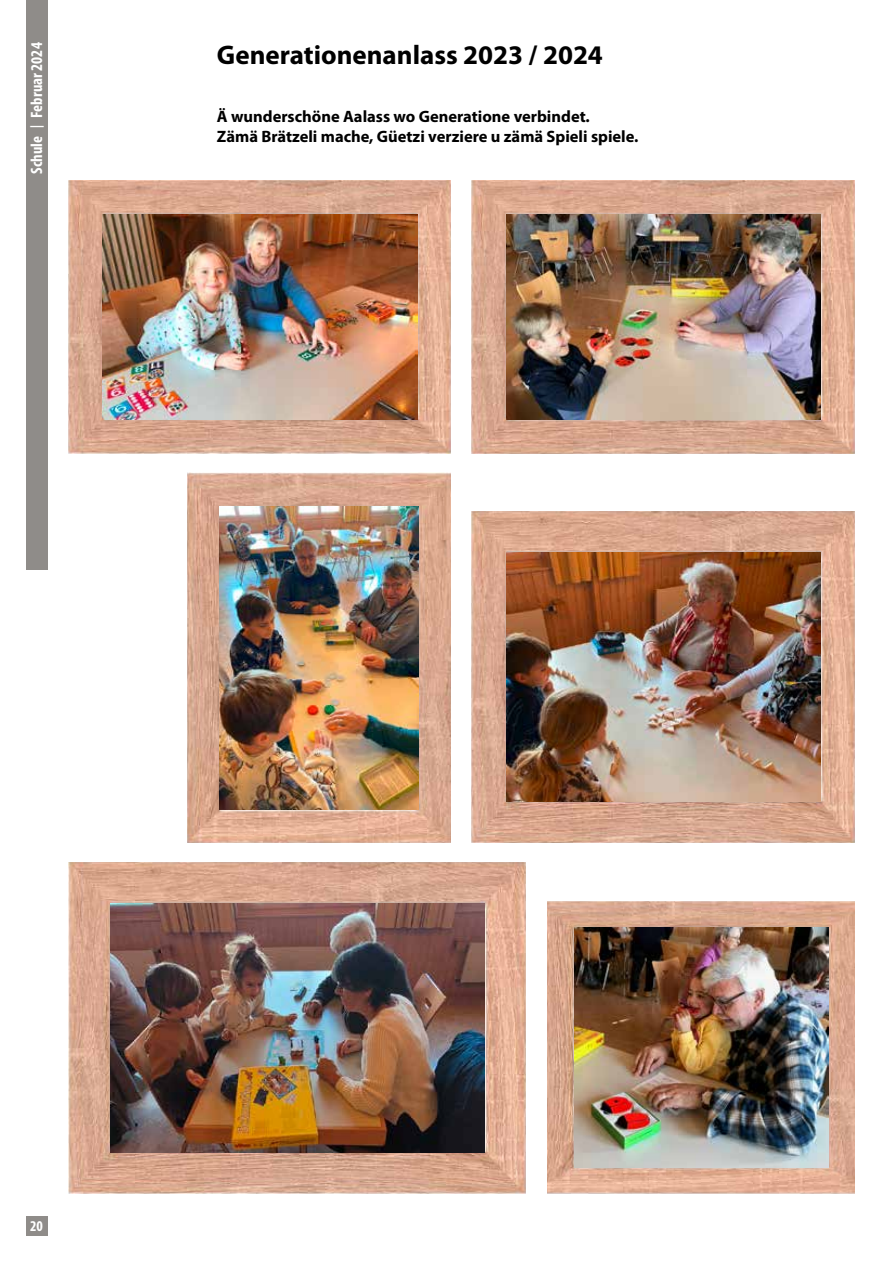
<style>
.page{position:relative;width:893px;height:1263px;background:#fff}
.page>*{position:absolute;margin:0;border:0;box-sizing:border-box;transform-origin:0 0}
.t1{font:700 27px "Myriad Pro";color:#000}
.t2{font:700 16.5px/19.5px "Myriad Pro";color:#000}
.t3{font:700 condensed 16.5px "Myriad Pro";color:#fff}
.t4{font:700 condensed 15px "Myriad Pro";color:#fff}
.s1{font-size:13.5px}
</style>
<div class="page">
<div style="left:26px;top:1216px;width:21px;height:19px;background:#8f8c89"></div>
<div style="left:26px;top:0;width:21px;height:570px;background:#8f8c89"></div>
<img style="left:472px;top:181px;width:383px;height:273px">
<img style="left:507px;top:214px;width:313px;height:205px">
<img style="left:547px;top:901px;width:308px;height:292px">
<img style="left:574px;top:928px;width:254px;height:239px">
<img style="left:68px;top:181px;width:383px;height:272px">
<img style="left:103px;top:215px;width:314px;height:204px">
<img style="left:187px;top:473px;width:264px;height:370px">
<img style="left:220px;top:506px;width:198px;height:304px">
<img style="left:68px;top:862px;width:458px;height:331px">
<img style="left:110px;top:903px;width:375px;height:249px">
<img style="left:472px;top:511px;width:383px;height:332px">
<img style="left:507px;top:552px;width:313px;height:249px">
<p class="t3" style="left:26px;top:174px;width:133px;rotate:-90deg">Schule <span class="s1">|</span> Februar 2024</p>
<h1 class="t1" style="left:217px;top:37px;width:388px">Generationenanlass 2023 / 2024</h1>
<p class="t2" style="left:217px;top:106px;width:423px">Ä wunderschöne Aalass wo Generatione verbindet.<br>Zämä Brätzeli mache, Güetzi verziere u zämä Spieli spiele.</p>
<p class="t4" style="left:30px;top:1216px;width:14px">20</p>
</div>
